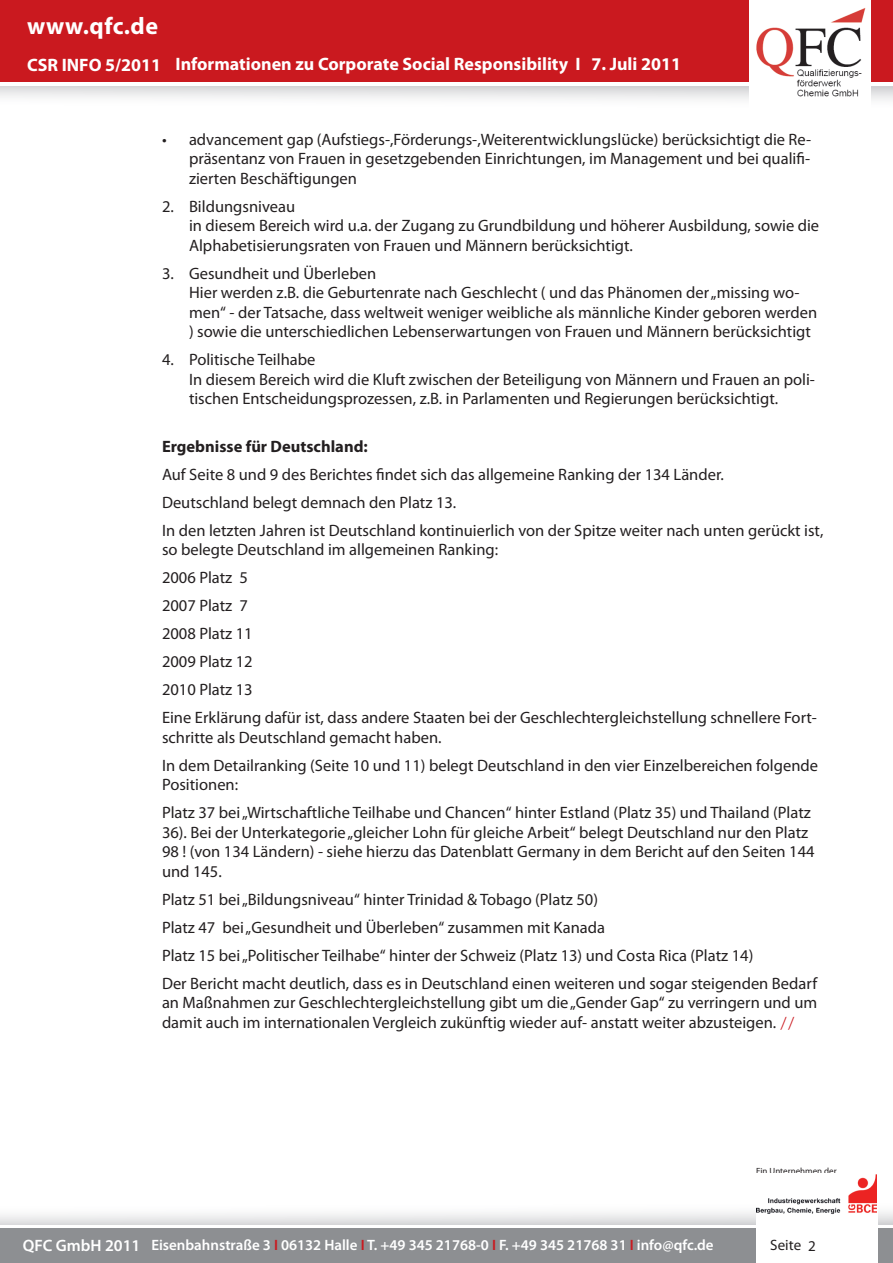
<style>
.page{position:relative;width:893px;height:1263px;background:#fff}
.page>*{position:absolute;margin:0;border:0;box-sizing:border-box;transform-origin:0 0}
.t1{font:700 24px "Myriad Pro";letter-spacing:.02em;color:#fff}
.t2{font:700 18px "Myriad Pro";color:#fff}
.t3{font:16.5px/28px "Myriad Pro";color:#231f20}
.t4{font:700 16.5px "Myriad Pro";color:#231f20}
.t5{font:600 16.5px "Myriad Pro";color:#fff}
.t6{font:600 15px "Myriad Pro";color:#fff}
.t7{font:15px "Myriad Pro";color:#231f20}
.t8{font:9px "Myriad Pro";color:#231f20}
.s1{font-family:"Arno Pro";font-weight:700;color:#ca191f}
.s2{color:#ca191f}
</style>
<div class="page">
<div style="left:0;top:1229px;width:893px;height:34px;background:#8d8f92"></div>
<div style="left:0;top:0;width:893px;height:81px;background:#ca191f"></div>
<div style="left:0;top:1190px;width:893px;height:34px;background:linear-gradient(to bottom,#fff,#e6e7e8)"></div>
<div style="left:0;top:86px;width:893px;height:34px;background:linear-gradient(to bottom,#e2e2e4,#fff)"></div>
<div style="left:749px;top:0;width:122px;height:120px;background:#fff"></div>
<div style="left:756px;top:1167px;width:122px;height:96px;background:#fff"></div>
<img style="left:756px;top:8px;width:109px;height:89px">
<img style="left:756px;top:1174px;width:121px;height:40px">
<h1 class="t1" style="left:27px;top:11px;width:133px">www.qfc.de</h1>
<p class="t2" style="left:27px;top:53px;width:136px">CSR INFO 5/2011</p>
<p class="t2" style="left:176px;top:52px;width:507px">Informationen zu Corporate Social Responsibility I 7. Juli 2011</p>
<p class="t3" style="left:189px;top:129px;width:624px;line-height:19.5px;text-align:justify;text-indent:-27px">• advancement gap (Aufstiegs-,Förderungs-,Weiterentwicklungslücke) berücksichtigt die Re&shy;präsentanz von Frauen in gesetzgebenden Einrichtungen, im Management und bei qualifi&shy;zierten Beschäftigungen</p>
<p class="t3" style="left:189px;top:196px;width:632px;line-height:19.5px;text-indent:-27px">2. Bildungsniveau<br>in diesem Bereich wird u.a. der Zugang zu Grundbildung und höherer Ausbildung, sowie die<br>Alphabetisierungsraten von Frauen und Männern berücksichtigt.</p>
<p class="t3" style="left:189px;top:263px;width:630px;line-height:19.5px;text-indent:-27px">3. Gesundheit und Überleben<br>Hier werden z.B. die Geburtenrate nach Geschlecht ( und das Phänomen der „missing wo&shy;men“ - der Tatsache, dass weltweit weniger weibliche als männliche Kinder geboren werden ) sowie die unterschiedlichen Lebenserwartungen von Frauen und Männern berücksichtigt</p>
<p class="t3" style="left:189px;top:349px;width:627px;line-height:19.5px;text-indent:-27px">4. Politische Teilhabe<br>In diesem Bereich wird die Kluft zwischen der Beteiligung von Männern und Frauen an poli&shy;tischen Entscheidungsprozessen, z.B. in Parlamenten und Regierungen berücksichtigt.</p>
<p class="t4" style="left:162px;top:435px;width:207px">Ergebnisse für Deutschland:</p>
<p class="t3" style="left:162px;top:460px;width:663px">Auf Seite 8 und 9 des Berichtes findet sich das allgemeine Ranking der 134 Länder.<br>Deutschland belegt demnach den Platz 13.<br>In den letzten Jahren ist Deutschland kontinuierlich von der Spitze weiter nach unten gerückt ist,</p>
<p class="t3" style="left:162px;top:535px;width:656px">so belegte Deutschland im allgemeinen Ranking:<br>2006 Platz 5<br>2007 Platz 7<br>2008 Platz 11<br>2009 Platz 12<br>2010 Platz 13<br>Eine Erklärung dafür ist, dass andere Staaten bei der Geschlechtergleichstellung schnellere Fort-</p>
<p class="t3" style="left:162px;top:723px;width:658px">schritte als Deutschland gemacht haben.<br>In dem Detailranking (Seite 10 und 11) belegt Deutschland in den vier Einzelbereichen folgende</p>
<p class="t3" style="left:162px;top:770px;width:650px">Positionen:<br>Platz 37 bei „Wirtschaftliche Teilhabe und Chancen“ hinter Estland (Platz 35) und Thailand (Platz</p>
<p class="t3" style="left:162px;top:822px;width:654px;line-height:19.5px">36). Bei der Unterkategorie „gleicher Lohn für gleiche Arbeit“ belegt Deutschland nur den Platz<br>98 ! (von 134 Ländern) - siehe hierzu das Datenblatt Germany in dem Bericht auf den Seiten 144 und 145.</p>
<p class="t3" style="left:162px;top:885px;width:657px">Platz 51 bei „Bildungsniveau“ hinter Trinidad &amp; Tobago (Platz 50)<br>Platz 47 bei „Gesundheit und Überleben“ zusammen mit Kanada<br>Platz 15 bei „Politischer Teilhabe“ hinter der Schweiz (Platz 13) und Costa Rica (Platz 14)<br>Der Bericht macht deutlich, dass es in Deutschland einen weiteren und sogar steigenden Bedarf</p>
<p class="t3" style="left:162px;top:993px;width:657px;line-height:19.5px">an Maßnahmen zur Geschlechtergleichstellung gibt um die „Gender Gap“ zu verringern und um damit auch im internationalen Vergleich zukünftig wieder auf- anstatt weiter abzusteigen. <span class="s1">//</span></p>
<p class="t8" style="left:756px;top:1165px;width:82px">Ein Unternehmen der</p>
<p class="t5" style="left:23px;top:1235px;width:119px">QFC GmbH 2011</p>
<p class="t6" style="left:151px;top:1235px;width:564px">Eisenbahnstraße 3 <span class="s2">I</span> 06132 Halle <span class="s2">I</span> T. +49 345 21768-0 <span class="s2">I</span> F. +49 345 21768 31 <span class="s2">I</span> info@qfc.de</p>
<p class="t7" style="left:770px;top:1236px;width:47px">Seite 2</p>
<p class="t3" style="left:810px;top:1231px;width:10px">2</p>
</div>
